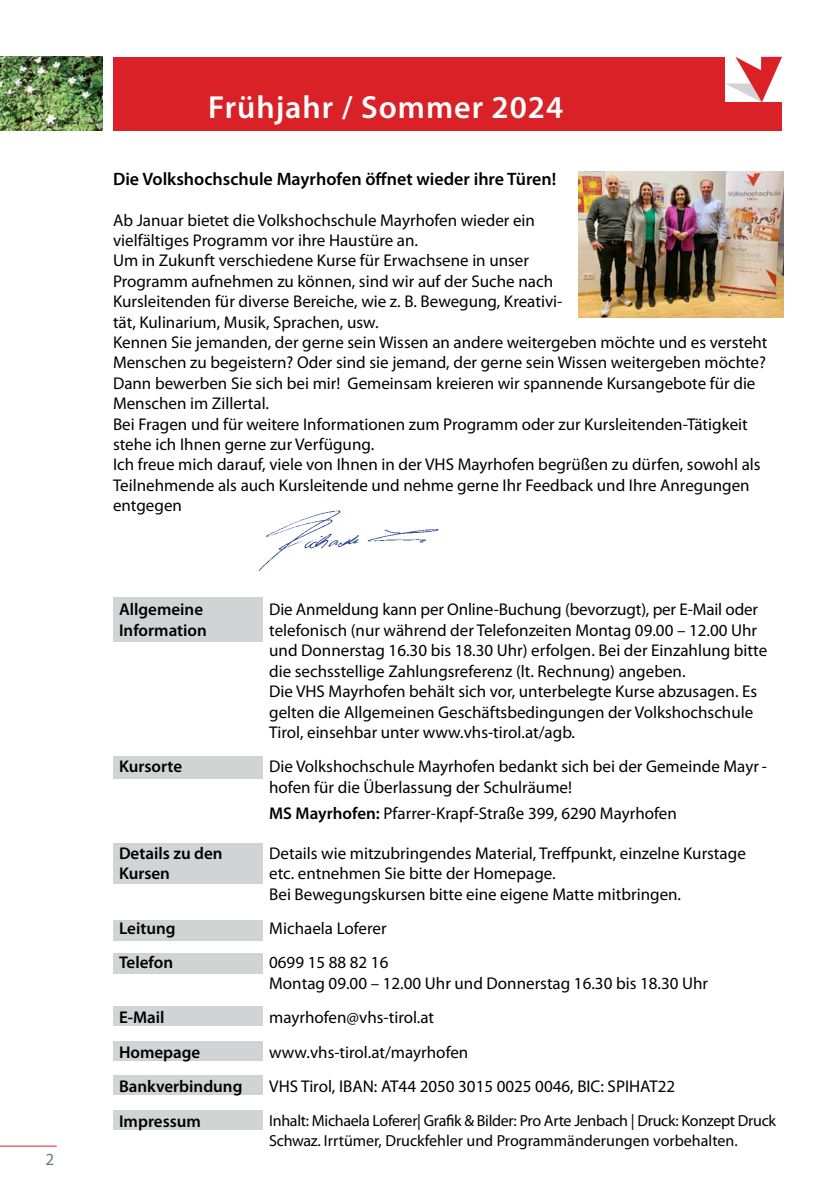
<style>
.page{position:relative;width:840px;height:1191px;background:#fff}
.page>*{position:absolute;margin:0;border:0;box-sizing:border-box;transform-origin:0 0}
.t1{font:600 32px "Myriad Pro";letter-spacing:.03em;color:#fff}
.t2{font:600 18px "Myriad Pro";color:#000}
.t3{font:17px/20.4px "Myriad Pro";color:#000}
.t4{font:600 17px "Myriad Pro";color:#000}
.t5{font:17px "Myriad Pro";color:#647883}
.t6{font:16px/19.2px "Myriad Pro";letter-spacing:-.02em;color:#000}
.s1{font-weight:600}
</style>
<div class="page">
<img style="left:259px;top:510px;width:180px;height:61px">
<div style="left:113px;top:57px;width:668px;height:74px;background:#da2128"></div>
<svg style="left:761px;top:56px;width:21px;height:3px"></svg>
<svg style="left:725px;top:57px;width:56px;height:45px"></svg>
<hr style="left:0;top:1145px;width:57px;height:1px;background:#da2128">
<div style="left:113px;top:920px;width:149px;height:20px;background:#d1d3d4"></div>
<div style="left:113px;top:843px;width:149px;height:41px;background:#d1d3d4"></div>
<div style="left:113px;top:597px;width:149px;height:45px;background:#d1d3d4"></div>
<div style="left:113px;top:755px;width:149px;height:23px;background:#d1d3d4"></div>
<div style="left:113px;top:953px;width:149px;height:20px;background:#d1d3d4"></div>
<div style="left:113px;top:1006px;width:149px;height:20px;background:#d1d3d4"></div>
<div style="left:113px;top:1041px;width:149px;height:20px;background:#d1d3d4"></div>
<div style="left:113px;top:1075px;width:149px;height:20px;background:#d1d3d4"></div>
<div style="left:113px;top:1110px;width:149px;height:20px;background:#d1d3d4"></div>
<img style="left:578px;top:171px;width:204px;height:147px">
<img style="left:0;top:57px;width:102px;height:73px">
<p class="t5" style="left:45px;top:1148px;width:10px">2</p>
<h1 class="t1" style="left:208px;top:86px;width:356px">Frühjahr / Sommer 2024</h1>
<p class="t2" style="left:113px;top:167px;width:444px">Die Volkshochschule Mayrhofen öffnet wieder ihre Türen!</p>
<p class="t3" style="left:113px;top:209px;width:655px">Ab Januar bietet die Volkshochschule Mayrhofen wieder ein<br>vielfältiges Programm vor ihre Haustüre an.<br>Um in Zukunft verschiedene Kurse für Erwachsene in unser<br>Programm aufnehmen zu können, sind wir auf der Suche nach<br>Kursleitenden für diverse Bereiche, wie z. B. Bewegung, Kreativi-<br>tät, Kulinarium, Musik, Sprachen, usw.<br>Kennen Sie jemanden, der gerne sein Wissen an andere weitergeben möchte und es versteht Menschen zu begeistern? Oder sind sie jemand, der gerne sein Wissen weitergeben möchte?<br>Dann bewerben Sie sich bei mir! Gemeinsam kreieren wir spannende Kursangebote für die Menschen im Zillertal.<br>Bei Fragen und für weitere Informationen zum Programm oder zur Kursleitenden-Tätigkeit stehe ich Ihnen gerne zur Verfügung.<br>Ich freue mich darauf, viele von Ihnen in der VHS Mayrhofen begrüßen zu dürfen, sowohl als Teilnehmende als auch Kursleitende und nehme gerne Ihr Feedback und Ihre Anregungen entgegen</p>
<p class="t4" style="left:119px;top:599px;width:86px">Allgemeine</p>
<p class="t3" style="left:269px;top:599px;width:490px">Die Anmeldung kann per Online-Buchung (bevorzugt), per E-Mail oder</p>
<p class="t4" style="left:119px;top:619px;width:89px">Information</p>
<p class="t3" style="left:269px;top:619px;width:499px">telefonisch (nur während der Telefonzeiten Montag 09.00 – 12.00 Uhr und Donnerstag 16.30 bis 18.30 Uhr) erfolgen. Bei der Einzahlung bitte die sechsstellige Zahlungsreferenz (lt. Rechnung) angeben.<br>Die VHS Mayrhofen behält sich vor, unterbelegte Kurse abzusagen. Es gelten die Allgemeinen Geschäftsbedingungen der Volkshochschule Tirol, einsehbar unter www.vhs-tirol.at/agb.</p>
<p class="t4" style="left:119px;top:756px;width:65px">Kursorte</p>
<p class="t3" style="left:269px;top:756px;width:499px">Die Volkshochschule Mayrhofen bedankt sich bei der Gemeinde Mayr - hofen für die Überlassung der Schulräume!</p>
<p class="t3" style="left:269px;top:802px;width:409px"><span class="s1">MS Mayrhofen:</span> Pfarrer-Krapf-Straße 399, 6290 Mayrhofen</p>
<p class="t4" style="left:119px;top:842px;width:105px">Details zu den</p>
<p class="t3" style="left:269px;top:842px;width:478px">Details wie mitzubringendes Material, Treffpunkt, einzelne Kurstage</p>
<p class="t4" style="left:119px;top:862px;width:52px">Kursen</p>
<p class="t3" style="left:269px;top:863px;width:413px">etc. entnehmen Sie bitte der Homepage.<br>Bei Bewegungskursen bitte eine eigene Matte mitbringen.</p>
<p class="t4" style="left:119px;top:917px;width:58px">Leitung</p>
<p class="t3" style="left:269px;top:917px;width:119px">Michaela Loferer</p>
<p class="t4" style="left:119px;top:952px;width:56px">Telefon</p>
<p class="t3" style="left:269px;top:952px;width:440px">0699 15 88 82 16<br>Montag 09.00 – 12.00 Uhr und Donnerstag 16.30 bis 18.30 Uhr</p>
<p class="t4" style="left:119px;top:1006px;width:47px">E-Mail</p>
<p class="t3" style="left:269px;top:1007px;width:166px">mayrhofen@vhs-tirol.at</p>
<p class="t4" style="left:119px;top:1041px;width:83px">Homepage</p>
<p class="t3" style="left:269px;top:1041px;width:200px">www.vhs-tirol.at/mayrhofen</p>
<p class="t4" style="left:119px;top:1075px;width:125px">Bankverbindung</p>
<p class="t3" style="left:269px;top:1076px;width:407px">VHS Tirol, IBAN: AT44 2050 3015 0025 0046, BIC: SPIHAT22</p>
<p class="t4" style="left:119px;top:1110px;width:83px">Impressum</p>
<p class="t6" style="left:269px;top:1111px;width:508px">Inhalt: Michaela Loferer| Grafik &amp; Bilder: Pro Arte Jenbach | Druck: Konzept Druck<br>Schwaz. Irrtümer, Druckfehler und Programmänderungen vorbehalten.</p>
</div>
